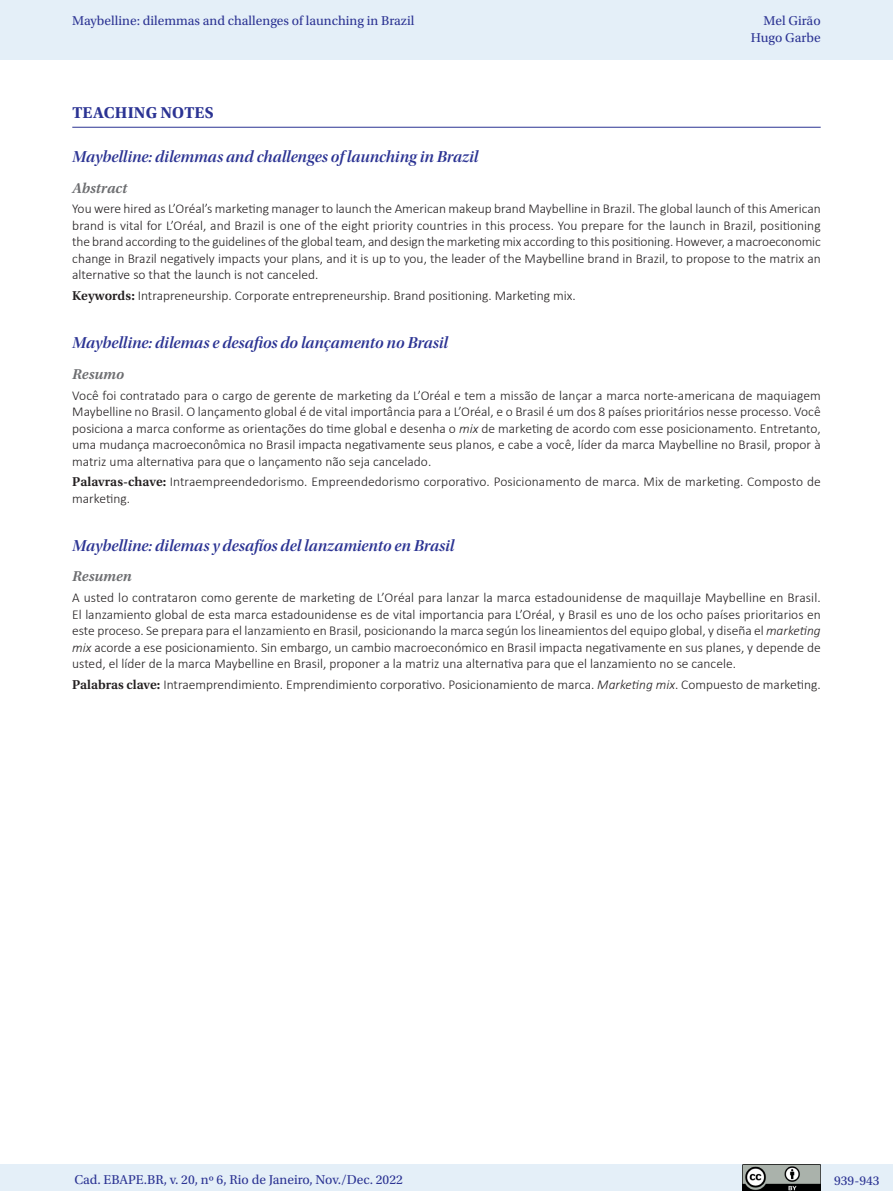
<style>
.page{position:relative;width:893px;height:1191px;background:#fff}
.page>*{position:absolute;margin:0;border:0;box-sizing:border-box;transform-origin:0 0}
._03_3_1_título_IN{font:16.5px "Utopia Std Semibold Disp It";color:#2b3393}
._07_1_sub_1{font:700 16.5px "Utopia Std";letter-spacing:.01em;color:#2b3393}
._03_0_titulo_resumo{font:italic 600 15px "Utopia Std";color:#6c6d70}
._03_1_1_resumo_PT{font:300 13.5px/16.5px "Calibri";color:#231f20;text-align:justify}
._03_3_2_resumo_IN{font:300 13.5px/16.5px "Calibri";color:#231f20;text-align:justify}
.t1{font:13.5px/16.5px "Utopia Std";color:#2b3393;text-align:right}
.s1{font-family:"Utopia Std";font-weight:600}
.s2{font-style:italic}
</style>
<div class="page">
<div style="left:0;top:0;width:893px;height:60px;background:#e4eff8"></div>
<div style="left:0;top:1164px;width:893px;height:27px;background:#e4eff8"></div>
<img style="left:743px;top:1164px;width:78px;height:27px">
<hr style="left:72px;top:127px;width:749px;height:1px;background:#2b3393">
<p class="t1" style="left:72px;top:13px;width:344px">Maybelline: dilemmas and challenges of launching in Brazil</p>
<p class="t1" style="left:751px;top:13px;width:71px">Mel Girão<br>Hugo Garbe</p>
<p class="_07_1_sub_1" style="left:72px;top:103px;width:143px">TEACHING NOTES</p>
<p class="_03_3_1_título_IN" style="left:72px;top:148px;width:407px">Maybelline: dilemmas and challenges of launching in Brazil</p>
<p class="_03_0_titulo_resumo" style="left:72px;top:179px;width:57px">Abstract</p>
<p class="_03_1_1_resumo_PT" style="left:72px;top:200px;width:750px">You were hired as L’Oréal’s marketing manager to launch the American makeup brand Maybelline in Brazil. The global launch of this American brand is vital for L’Oréal, and Brazil is one of the eight priority countries in this process. You prepare for the launch in Brazil, positioning the brand according to the guidelines of the global team, and design the marketing mix according to this positioning. However, a macroeconomic change in Brazil negatively impacts your plans, and it is up to you, the leader of the Maybelline brand in Brazil, to propose to the matrix an alternative so that the launch is not canceled.</p>
<p class="_03_1_1_resumo_PT" style="left:72px;top:287px;width:505px"><span class="s1">Keywords:</span> Intrapreneurship. Corporate entrepreneurship. Brand positioning. Marketing mix.</p>
<p class="_03_3_1_título_IN" style="left:72px;top:334px;width:377px">Maybelline: dilemas e desafios do lançamento no Brasil</p>
<p class="_03_0_titulo_resumo" style="left:72px;top:365px;width:53px">Resumo</p>
<p class="_03_3_2_resumo_IN" style="left:72px;top:386px;width:750px">Você foi contratado para o cargo de gerente de marketing da L’Oréal e tem a missão de lançar a marca norte-americana de maquiagem Maybelline no Brasil. O lançamento global é de vital importância para a L’Oréal, e o Brasil é um dos 8 países prioritários nesse processo. Você posiciona a marca conforme as orientações do time global e desenha o <span class="s2">mix</span> de marketing de acordo com esse posicionamento. Entretanto, uma mudança macroeconômica no Brasil impacta negativamente seus planos, e cabe a você, líder da marca Maybelline no Brasil, propor à matriz uma alternativa para que o lançamento não seja cancelado.</p>
<p class="_03_1_1_resumo_PT" style="left:72px;top:473px;width:750px"><span class="s1">Palavras-chave:</span> Intraempreendedorismo. Empreendedorismo corporativo. Posicionamento de marca. Mix de marketing. Composto de marketing.</p>
<p class="_03_3_1_título_IN" style="left:72px;top:536px;width:384px">Maybelline: dilemas y desafíos del lanzamiento en Brasil</p>
<p class="_03_0_titulo_resumo" style="left:72px;top:568px;width:61px">Resumen</p>
<p class="_03_1_1_resumo_PT" style="left:72px;top:589px;width:750px">A usted lo contrataron como gerente de marketing de L’Oréal para lanzar la marca estadounidense de maquillaje Maybelline en Brasil.<br>El lanzamiento global de esta marca estadounidense es de vital importancia para L’Oréal, y Brasil es uno de los ocho países prioritarios en este proceso. Se prepara para el lanzamiento en Brasil, posicionando la marca según los lineamientos del equipo global, y diseña el <span class="s2">marketing mix</span> acorde a ese posicionamiento. Sin embargo, un cambio macroeconómico en Brasil impacta negativamente en sus planes, y depende de usted, el líder de la marca Maybelline en Brasil, proponer a la matriz una alternativa para que el lanzamiento no se cancele.</p>
<p class="_03_1_1_resumo_PT" style="left:72px;top:676px;width:750px"><span class="s1">Palabras clave:</span> Intraemprendimiento. Emprendimiento corporativo. Posicionamiento de marca. <span class="s2">Marketing mix</span>. Compuesto de marketing.</p>
<p class="t1" style="left:74px;top:1171px;width:330px">Cad. EBAPE.BR, v. 20, nº 6, Rio de Janeiro, Nov./Dec. 2022</p>
<p class="t1" style="left:834px;top:1172px;width:47px">939-943</p>
</div>
